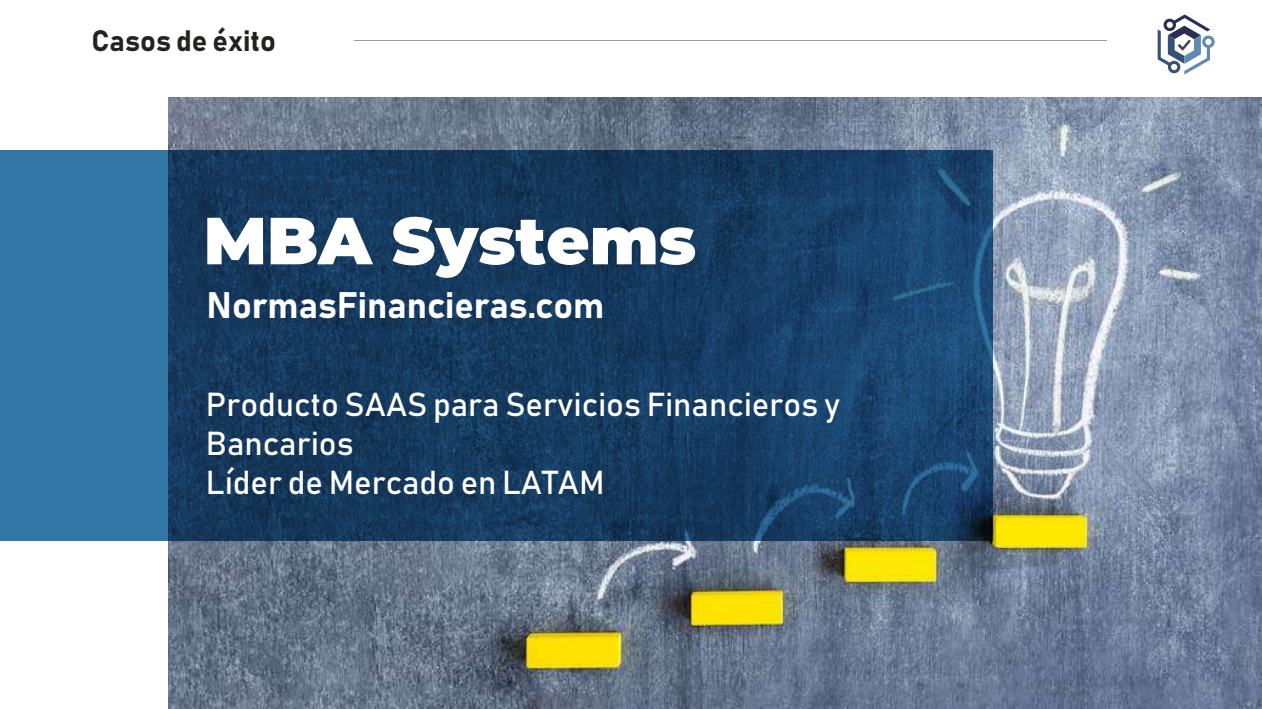
<style>
.page{position:relative;width:1262px;height:709px;background:#fff}
.page>*{position:absolute;margin:0;border:0;box-sizing:border-box;transform-origin:0 0}
.t1{font:900 66.38px "Montserrat";color:#fff}
.t2{font:36.38px "Bahnschrift";color:#fff}
.t3{font:32.75px/39.4px "Bahnschrift";color:#fff}
.t4{font:29.12px "Bahnschrift";color:#222220}
</style>
<div class="page">
<img style="left:169px;top:97px;width:1092px;height:612px">
<svg style="left:0;top:151px;width:993px;height:390px;background:#1b456c"></svg>
<hr style="left:354px;top:40px;width:752px;height:1px;background:#9a9a9a">
<svg style="left:1157px;top:14px;width:57px;height:61px"></svg>
<p class="t4" style="left:91px;top:22px;width:186px">Casos de éxito</p>
<h1 class="t1" style="left:203px;top:191px;width:494px">MBA Systems</h1>
<p class="t2" style="left:206px;top:282px;width:399px">NormasFinancieras.com</p>
<p class="t3" style="left:206px;top:384px;width:635px">Producto SAAS para Servicios Financieros y<br>Bancarios<br>Líder de Mercado en LATAM</p>
</div>
